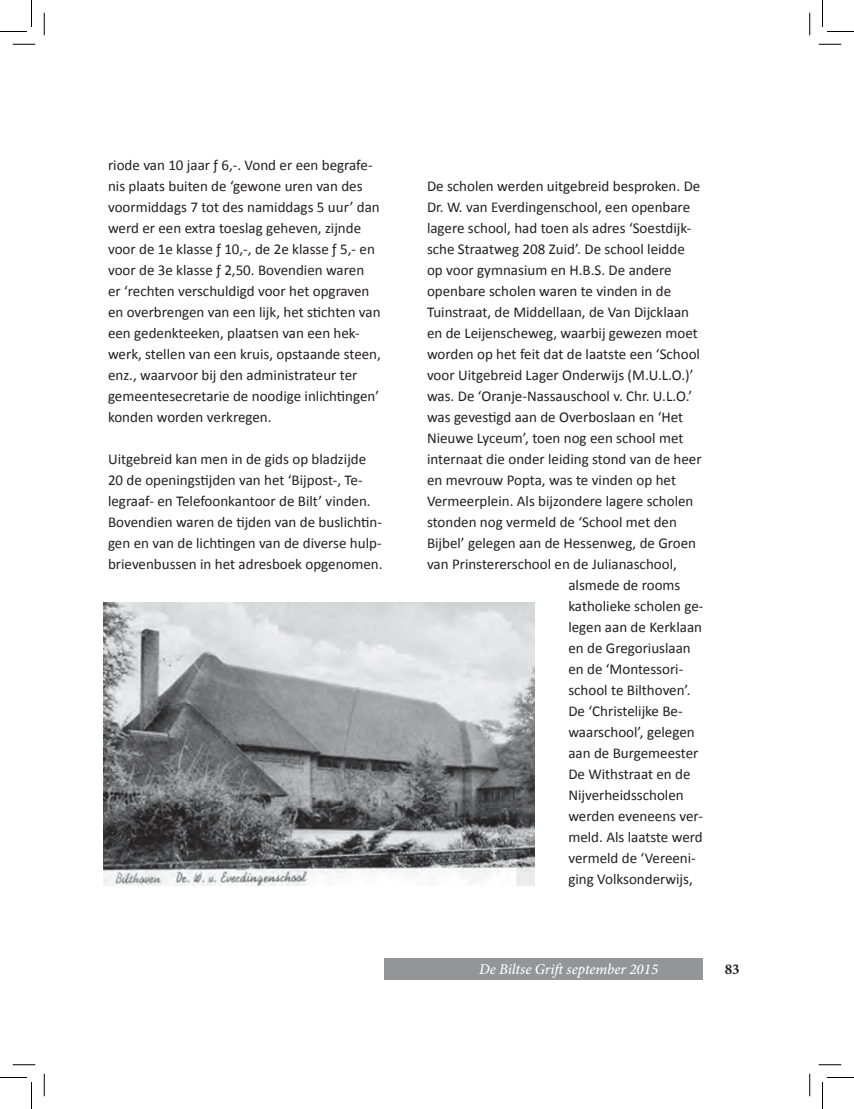
<style>
.page{position:relative;width:854px;height:1109px;background:#fff}
.page>*{position:absolute;margin:0;border:0;box-sizing:border-box;transform-origin:0 0}
.t1{font:15px/21px "Calibri";color:#231f20}
.t2{font:italic 500 15px "Minion Pro";color:#fff}
.t3{font:700 15px "Minion Pro";color:#231f20}
</style>
<div class="page">
<div style="left:384px;top:958px;width:319px;height:22px;background:#939598"></div>
<img style="left:104px;top:602px;width:430px;height:284px">
<svg style="left:13px;top:44px;width:22px;height:1px"></svg>
<svg style="left:819px;top:44px;width:22px;height:1px"></svg>
<svg style="left:13px;top:1064px;width:22px;height:1px"></svg>
<svg style="left:819px;top:1064px;width:22px;height:1px"></svg>
<svg style="left:44px;top:13px;width:1px;height:22px"></svg>
<svg style="left:44px;top:1074px;width:1px;height:22px"></svg>
<svg style="left:809px;top:13px;width:1px;height:22px"></svg>
<svg style="left:809px;top:1074px;width:1px;height:22px"></svg>
<svg style="left:0;top:0;width:32px;height:32px"></svg>
<svg style="left:0;top:1077px;width:32px;height:32px"></svg>
<svg style="left:822px;top:0;width:32px;height:32px"></svg>
<svg style="left:822px;top:1077px;width:32px;height:32px"></svg>
<p class="t1" style="left:108px;top:155px;width:274px">riode van 10 jaar ƒ 6,-. Vond er een begrafe&shy;nis plaats buiten de ‘gewone uren van des voormiddags 7 tot des namiddags 5 uur’ dan werd er een extra toeslag geheven, zijnde voor de 1e klasse ƒ 10,-, de 2e klasse ƒ 5,- en voor de 3e klasse ƒ 2,50. Bovendien waren<br>er ‘rechten verschuldigd voor het opgraven en overbrengen van een lijk, het stichten van een gedenkteeken, plaatsen van een hek&shy;werk, stellen van een kruis, opstaande steen, enz., waarvoor bij den administrateur ter gemeentesecretarie de noodige inlichtingen’ konden worden verkregen.</p>
<p class="t1" style="left:108px;top:449px;width:276px">Uitgebreid kan men in de gids op bladzijde 20 de openingstijden van het ‘Bijpost-, Te&shy;legraaf- en Telefoonkantoor de Bilt’ vinden.<br>Bovendien waren de tijden van de buslichtin&shy;gen en van de lichtingen van de diverse hulp&shy;brievenbussen in het adresboek opgenomen.</p>
<p class="t1" style="left:427px;top:176px;width:275px">De scholen werden uitgebreid besproken. De</p>
<p class="t1" style="left:427px;top:197px;width:265px">Dr. W. van Everdingenschool, een openbare</p>
<p class="t1" style="left:427px;top:218px;width:266px">lagere school, had toen als adres ‘Soestdijk-</p>
<p class="t1" style="left:427px;top:239px;width:259px">sche Straatweg 208 Zuid’. De school leidde</p>
<p class="t1" style="left:427px;top:260px;width:246px">op voor gymnasium en H.B.S. De andere</p>
<p class="t1" style="left:427px;top:281px;width:246px">openbare scholen waren te vinden in de</p>
<p class="t1" style="left:427px;top:302px;width:264px">Tuinstraat, de Middellaan, de Van Dijcklaan</p>
<p class="t1" style="left:427px;top:323px;width:272px">en de Leijenscheweg, waarbij gewezen moet</p>
<p class="t1" style="left:427px;top:344px;width:275px">worden op het feit dat de laatste een ‘School</p>
<p class="t1" style="left:427px;top:365px;width:268px">voor Uitgebreid Lager Onderwijs (M.U.L.O.)’</p>
<p class="t1" style="left:427px;top:386px;width:267px">was. De ‘Oranje-Nassauschool v. Chr. U.L.O.’</p>
<p class="t1" style="left:427px;top:407px;width:258px">was gevestigd aan de Overboslaan en ‘Het</p>
<p class="t1" style="left:427px;top:428px;width:258px">Nieuwe Lyceum’, toen nog een school met</p>
<p class="t1" style="left:427px;top:449px;width:276px">internaat die onder leiding stond van de heer</p>
<p class="t1" style="left:427px;top:470px;width:250px">en mevrouw Popta, was te vinden op het</p>
<p class="t1" style="left:427px;top:491px;width:268px">Vermeerplein. Als bijzondere lagere scholen</p>
<p class="t1" style="left:427px;top:512px;width:251px">stonden nog vermeld de ‘School met den</p>
<p class="t1" style="left:427px;top:533px;width:271px">Bijbel’ gelegen aan de Hessenweg, de Groen</p>
<p class="t1" style="left:427px;top:554px;width:251px">van Prinstererschool en de Julianaschool,</p>
<p class="t1" style="left:568px;top:575px;width:114px">alsmede de rooms</p>
<p class="t1" style="left:568px;top:596px;width:136px">katholieke scholen ge-</p>
<p class="t1" style="left:568px;top:617px;width:135px">legen aan de Kerklaan</p>
<p class="t1" style="left:568px;top:638px;width:124px">en de Gregoriuslaan</p>
<p class="t1" style="left:568px;top:659px;width:116px">en de ‘Montessori-</p>
<p class="t1" style="left:568px;top:680px;width:124px">school te Bilthoven’.</p>
<p class="t1" style="left:568px;top:701px;width:116px">De ‘Christelijke Be-</p>
<p class="t1" style="left:568px;top:722px;width:128px">waarschool’, gelegen</p>
<p class="t1" style="left:568px;top:743px;width:132px">aan de Burgemeester</p>
<p class="t1" style="left:568px;top:764px;width:124px">De Withstraat en de</p>
<p class="t1" style="left:568px;top:785px;width:117px">Nijverheidsscholen</p>
<p class="t1" style="left:568px;top:806px;width:136px">werden eveneens ver-</p>
<p class="t1" style="left:568px;top:827px;width:136px">meld. Als laatste werd</p>
<p class="t1" style="left:568px;top:848px;width:129px">vermeld de ‘Vereeni-</p>
<p class="t1" style="left:568px;top:869px;width:126px">ging Volksonderwijs,</p>
<p class="t2" style="left:479px;top:959px;width:181px">De Biltse Grift september 2015</p>
<p class="t3" style="left:725px;top:958px;width:16px">83</p>
</div>
